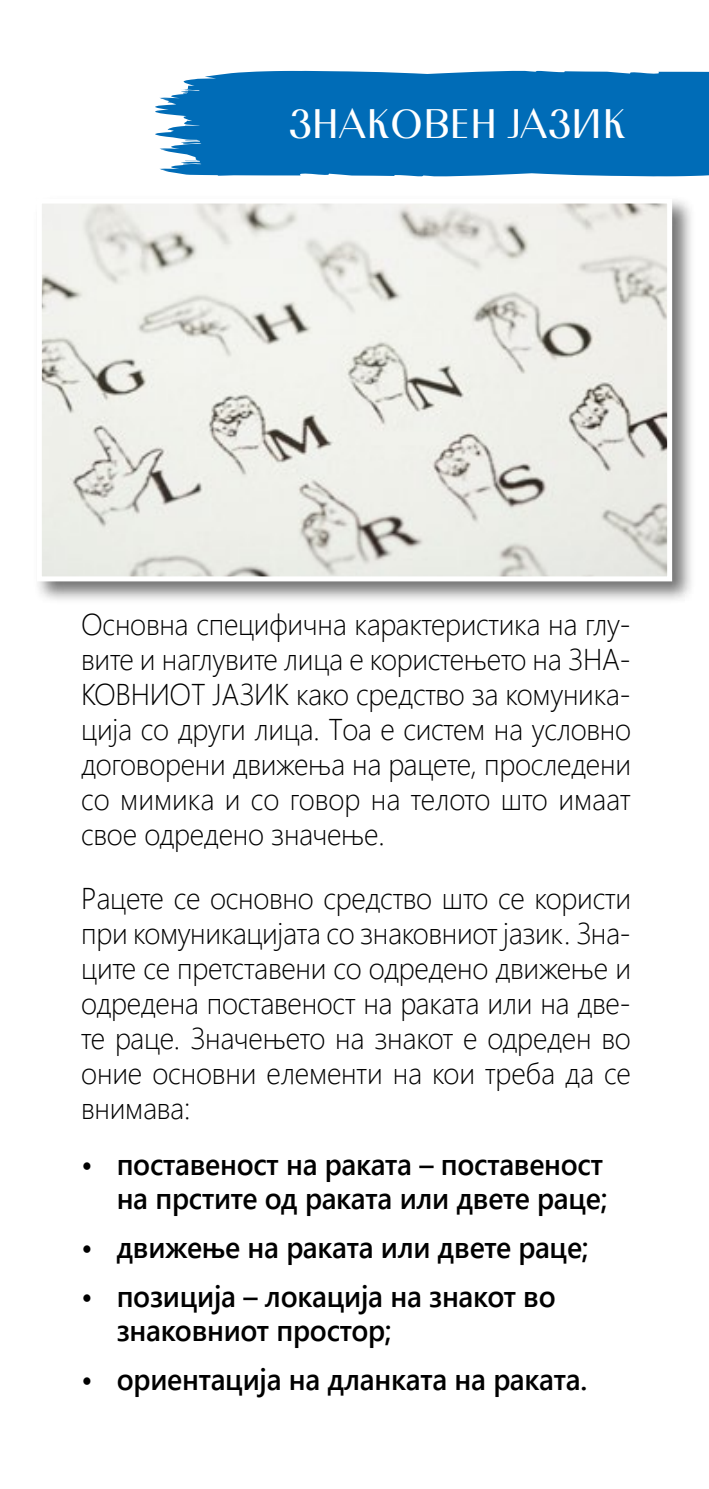
<style>
.page{position:relative;width:709px;height:1489px;background:#fff}
.page>*{position:absolute;margin:0;border:0;box-sizing:border-box;transform-origin:0 0}
.t1{font:35.5px "Macedonian Penguin";color:#fff}
.t2{font:30px/35px "Webly Sleek UI Light";letter-spacing:-.005em;color:#000;text-align:justify;scale:.95 1}
.t3{font:30px/34.5px "Webly Sleek UI Semibold";letter-spacing:-.01em;color:#000;text-align:right;scale:.95 1}
</style>
<div class="page">
<svg style="left:155px;top:71px;width:554px;height:105px;background:#0f74bb"></svg>
<div style="left:33px;top:195px;width:663px;height:410px;background:#000;opacity:.55"></div>
<img style="left:43px;top:204px;width:623px;height:371px">
<div style="left:37px;top:198px;width:635px;height:383px;border:5px solid #fff"></div>
<p class="t1" style="left:288px;top:103px;width:339px">ZNAKOVEN JAZIK</p>
<p class="t2" style="left:81px;top:605px;width:580px">Основна специфична карактеристика на глу&shy;вите и наглувите лица е користењето на ЗНА-КОВНИОТ ЈАЗИК како средство за комуника&shy;ција со други лица. Тоа е систем на условно договорени движења на рацете, проследени со мимика и со говор на телото што имаат свое одредено значење.</p>
<p class="t2" style="left:81px;top:879px;width:580px">Рацете се основно средство што се користи при комуникацијата со знаковниот јазик. Зна&shy;ците се претставени со одредено движење и одредена поставеност на раката или на две&shy;те раце. Значењето на знакот е одреден во оние основни елементи на кои треба да се внимава:</p>
<p class="t3" style="left:81px;top:1145px;width:555px">• поставеност на раката – поставеност на прстите од раката или двете раце;</p>
<p class="t3" style="left:81px;top:1228px;width:536px">• движење на раката или двете раце;</p>
<p class="t3" style="left:117px;top:1277px;width:463px;text-align:left;text-indent:-35px">• позиција – локација на знакот во знаковниот простор;</p>
<p class="t3" style="left:81px;top:1360px;width:534px">• ориентација на дланката на раката.</p>
</div>
